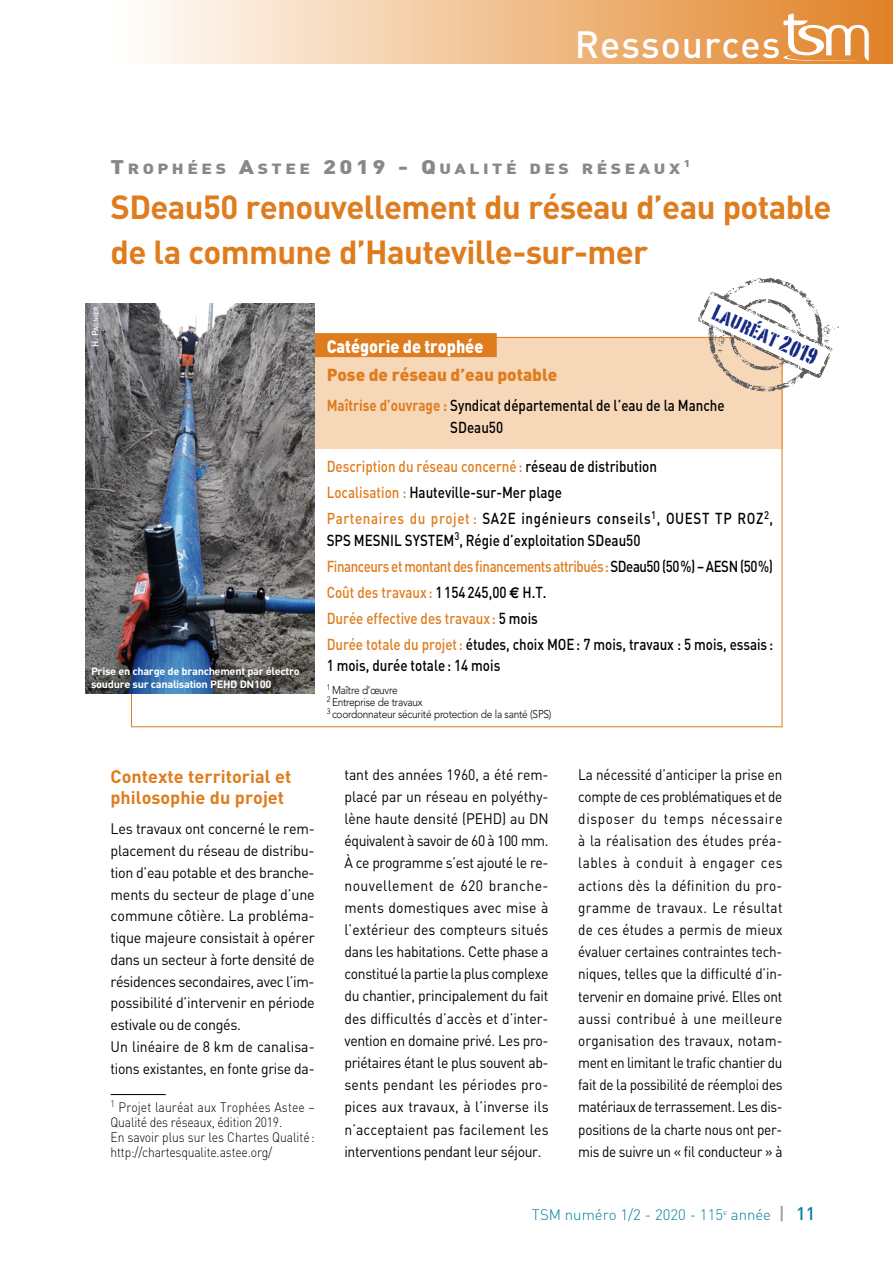
<style>
.page{position:relative;width:893px;height:1263px;background:#fff}
.page>*{position:absolute;margin:0;border:0;box-sizing:border-box;transform-origin:0 0}
.t1{font:500 37.5px "DIN";letter-spacing:.025em;color:#fff}
.t2{font:700 33px/45px "DIN";letter-spacing:-.02em;color:#df7c1d}
.t3{font:22.05px "Portago ITCTT";color:#162983;scale:1.18 1}
.t4{font:700 18px/21.6px "DIN";color:#df7c1d}
.t5{font:900 18px "DIN";color:#fff;scale:.9 1}
.t6{font:900 17.25px "DIN";color:#df7c1d}
.t7{font:500 15.75px/26px "DIN";color:#000;scale:.85 1}
.t8{font:15px/22.2px "DIN";letter-spacing:-.02em;color:#000;text-align:justify;scale:.9 1}
.t9{font:15px/22.2px "DIN";letter-spacing:-.02em;color:#000;text-align:justify;scale:.93 1}
.t10{font:15px/21.8px "DIN";letter-spacing:-.02em;color:#000;scale:.95 1}
.t11{font:300 15px "DIN";color:#00809c}
.t12{font:900 14.7px "DIN";letter-spacing:.2em;color:#86888a;scale:1.2 1}
.t13{font:300 13.5px/15px "DIN";letter-spacing:-.005em;color:#000;scale:.9 1}
.t14{font:300 11.25px/12px "Avenir";letter-spacing:-.025em;color:#000;scale:.9 1}
.t15{font:700 10.5px/12px "DIN";letter-spacing:-.03em;color:#fff;scale:1.05 1}
.t16{font:500 6.75px "DIN";color:#fff}
.s1{font-size:19.5px}
.s2{font-size:9px}
.s3{font-weight:700;color:#df7c1d}
.s4{color:#df7c1d}
.s5{font-family:"Euro Sans";font-weight:700}
.s6{font-weight:500;font-size:18px;color:#9c9e9f}
.s7{font-weight:500;font-size:18px}
</style>
<div class="page">
<div style="left:315px;top:337px;width:467px;height:112px;background:#f6d8b9"></div>
<div style="left:109px;top:0;width:784px;height:64px;background:linear-gradient(to right,#fff,#e18225)"></div>
<svg style="left:783px;top:14px;width:86px;height:47px"></svg>
<div style="left:314px;top:333px;width:183px;height:24px;background:#df7c1d"></div>
<img style="left:85px;top:303px;width:230px;height:390px">
<svg style="left:698px;top:278px;width:141px;height:113px"></svg>
<hr style="left:111px;top:1094px;width:55px;height:1px;background:#000">
<h1 class="t1" style="left:575px;top:21px;width:207px">Ressources</h1>
<p class="t12" style="left:111px;top:158px;width:484px"><span class="s1">T</span>ROPHÉES <span class="s1">A</span>STEE <span class="s1">2019 - Q</span>UALITÉ DES RÉSEAUX<sup>1</sup></p>
<h2 class="t2" style="left:111px;top:183px;width:723px">SDeau50 renouvellement du réseau d’eau potable de la commune d’Hauteville-sur-mer</h2>
<p class="t16" style="left:92px;top:347px;width:42px;rotate:-90deg"><span class="s2">H. P</span>agnier</p>
<h3 class="t3" style="left:720px;top:298px;width:98px;rotate:25deg">Lauréat 2019</h3>
<p class="t5" style="left:327px;top:334px;width:176px">Catégorie de trophée</p>
<p class="t6" style="left:327px;top:363px;width:232px">Pose de réseau d’eau potable</p>
<p class="t7" style="left:450px;top:394px;width:324px;line-height:21.8px;text-indent:-124px"><span class="s3">Maîtrise d’ouvrage :</span> Syndicat départemental de l’eau de la Manche<br>SDeau50</p>
<p class="t7" style="left:327px;top:453px;width:527px"><span class="s4">Description du réseau concerné:</span> réseau de distribution<br><span class="s4">Localisation :</span> Hauteville-sur-Mer plage<br><span class="s4">Partenaires du projet :</span> SA2E ingénieurs conseils<sup>1</sup>, OUEST TP ROZ<sup>2</sup>,</p>
<p class="t7" style="left:327px;top:526px;width:527px">SPS MESNIL SYSTEM<sup>3</sup>, Régie d’exploitation SDeau50<br><span class="s4">Financeurs et montant des financements attribués:</span> SDeau50 (50%) – AESN (50%)<br><span class="s4">Coût des travaux:</span> 1154245,00 <span class="s5">€</span> H.T.<br><span class="s4">Durée effective des travaux:</span> 5 mois<br><span class="s4">Durée totale du projet:</span> études, choix MOE: 7 mois, travaux : 5 mois, essais :</p>
<p class="t7" style="left:327px;top:652px;width:206px">1 mois, durée totale: 14 mois</p>
<p class="t14" style="left:327px;top:684px;width:251px"><sup>1</sup> Maître d’œuvre<br><sup>2</sup> Entreprise de travaux<br><sup>3</sup> coordonnateur sécurité protection de la santé (SPS)</p>
<p class="t15" style="left:91px;top:665px;width:200px">Prise en charge de branchement par électro soudure sur canalisation PEHD DN100</p>
<p class="t4" style="left:111px;top:764px;width:182px">Contexte territorial et philosophie du projet</p>
<p class="t10" style="left:111px;top:818px;width:216px">Les travaux ont concerné le rem&shy;placement du réseau de distribu&shy;tion d’eau potable et des branche&shy;ments du secteur de plage d’une commune côtière. La probléma&shy;tique majeure consistait à opérer dans un secteur à forte densité de résidences secondaires, avec l’im&shy;possibilité d’intervenir en période estivale ou de congés.<br>Un linéaire de 8 km de canalisa&shy;tions existantes, en fonte grise da-</p>
<p class="t13" style="left:111px;top:1099px;width:228px"><sup>1</sup> Projet lauréat aux Trophées Astee – Qualité des réseaux, édition 2019.<br>En savoir plus sur les Chartes Qualité: http://chartesqualite.astee.org/</p>
<p class="t9" style="left:344px;top:763px;width:221px">tant des années 1960, a été rem&shy;placé par un réseau en polyéthy&shy;lène haute densité (PEHD) au DN équivalent à savoir de 60 à 100 mm.<br>À ce programme s’est ajouté le re&shy;nouvellement de 620 branche&shy;ments domestiques avec mise à l’extérieur des compteurs situés dans les habitations. Cette phase a constitué la partie la plus complexe du chantier, principalement du fait des difficultés d’accès et d’inter&shy;vention en domaine privé. Les pro&shy;priétaires étant le plus souvent ab&shy;sents pendant les périodes pro&shy;pices aux travaux, à l’inverse ils n’acceptaient pas facilement les interventions pendant leur séjour.</p>
<p class="t8" style="left:578px;top:763px;width:228px">La nécessité d’anticiper la prise en compte de ces problématiques et de disposer du temps nécessaire à la réalisation des études préa&shy;lables à conduit à engager ces actions dès la définition du pro&shy;gramme de travaux. Le résultat de ces études a permis de mieux évaluer certaines contraintes tech&shy;niques, telles que la difficulté d’in&shy;tervenir en domaine privé. Elles ont aussi contribué à une meilleure organisation des travaux, notam&shy;ment en limitant le trafic chantier du fait de la possibilité de réemploi des matériaux de terrassement. Les dis&shy;positions de la charte nous ont per&shy;mis de suivre un « fil conducteur » à</p>
<p class="t11" style="left:532px;top:1205px;width:285px">TSM numéro 1/2 - 2020 - 115<sup>e</sup> année <span class="s6">|</span> <span class="s7">11</span></p>
</div>
